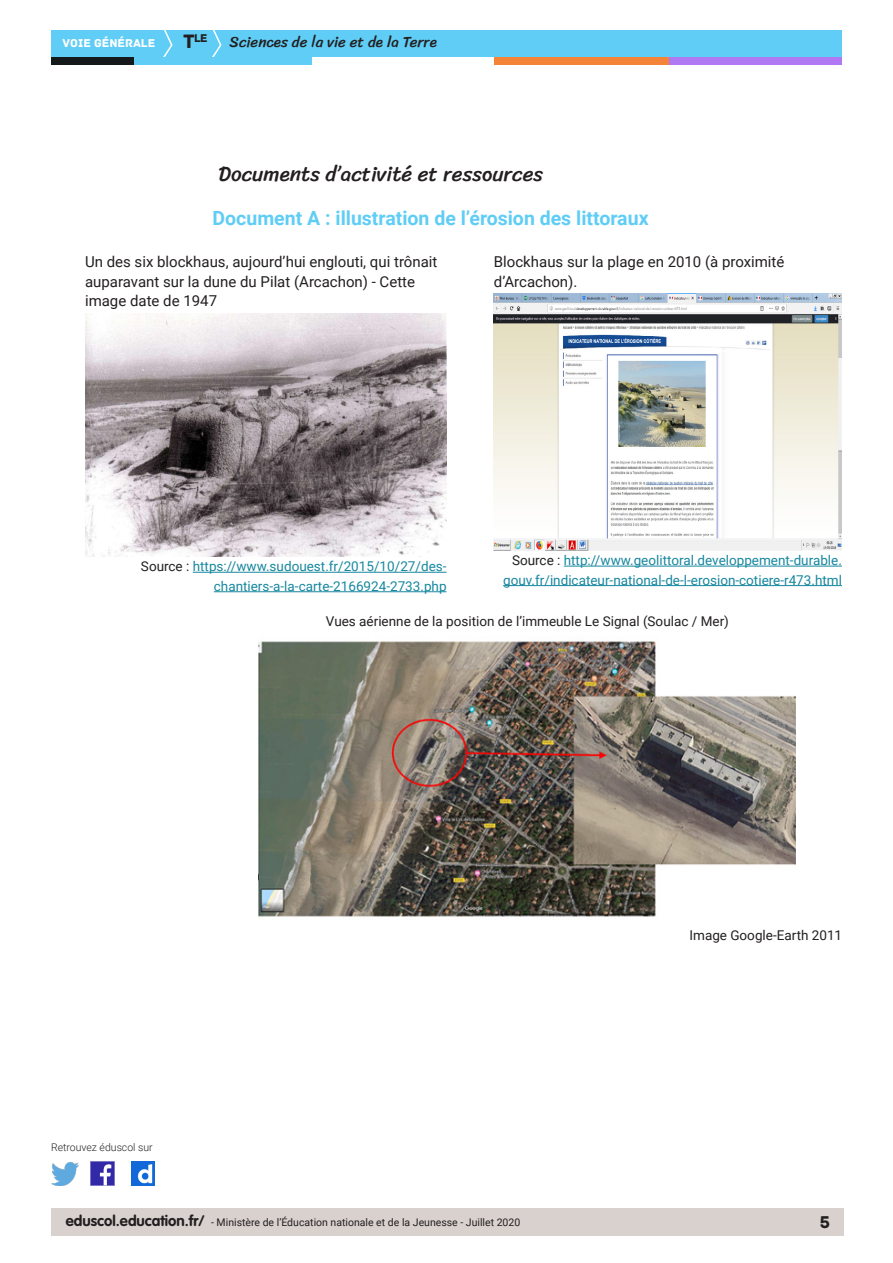
<style>
.page{position:relative;width:893px;height:1263px;background:#fff}
.page>*{position:absolute;margin:0;border:0;box-sizing:border-box;transform-origin:0 0}
._02_titre_1{font:21px "Sriracha";color:#231f20}
._03_titre_2{font:700 19.5px "Roboto";color:#5fcdf5}
.t1{font:18px "Archive";color:#231f20}
.Texte_courant{font:15px/19.5px "Roboto";color:#231f20}
.t2{font:15px "Sriracha";color:#231f20}
._08_txt_encadré{font:13.5px/19.5px "Roboto";color:#16879f;text-align:right}
._08_txt_encadré-2{font:13.5px "Roboto";color:#231f20}
.t3{font:12px "Archive";color:#fff}
.t4{font:11.85px "Archive";color:#231f20}
.t5{font:10.5px "Roboto";color:#231f20}
.t6{font:300 10.5px "Roboto";color:#231f20}
.s1{font-size:20.4px}
.s2{color:#231f20}
.s3{font-family:"VAG Rounded Std";font-weight:700;font-size:15px}
</style>
<div class="page">
<div style="left:51px;top:1209px;width:792px;height:27px;background:#d8d1ce"></div>
<div style="left:51px;top:30px;width:791px;height:27px;background:#5fcdf5"></div>
<svg style="left:163px;top:30px;width:10px;height:27px"></svg>
<svg style="left:212px;top:30px;width:10px;height:27px"></svg>
<div style="left:133px;top:57px;width:179px;height:8px;background:#5fcdf5"></div>
<div style="left:51px;top:57px;width:82px;height:8px;background:#141a1c"></div>
<div style="left:667px;top:57px;width:175px;height:8px;background:#b078f2"></div>
<div style="left:494px;top:57px;width:175px;height:8px;background:#f48437"></div>
<img style="left:91px;top:1162px;width:23px;height:23px">
<img style="left:51px;top:1163px;width:28px;height:22px">
<img style="left:132px;top:1162px;width:22px;height:23px">
<img style="left:259px;top:641px;width:537px;height:276px">
<img style="left:85px;top:313px;width:361px;height:244px">
<hr style="left:193px;top:572px;width:253px;height:1px;background:#16879f">
<hr style="left:214px;top:591px;width:232px;height:1px;background:#16879f">
<img style="left:494px;top:294px;width:348px;height:257px">
<hr style="left:564px;top:566px;width:278px;height:1px;background:#16879f">
<hr style="left:503px;top:585px;width:339px;height:1px;background:#16879f">
<p class="t4" style="left:183px;top:31px;width:26px"><span class="s1">T</span>le</p>
<p class="t3" style="left:63px;top:36px;width:94px">VOIE GÉNÉRALE</p>
<p class="t2" style="left:230px;top:33px;width:209px">Sciences de la vie et de la Terre</p>
<p class="_02_titre_1" style="left:219px;top:161px;width:326px">Documents d’activité et ressources</p>
<p class="_03_titre_2" style="left:213px;top:205px;width:437px">Document A : illustration de l’érosion des littoraux</p>
<p class="Texte_courant" style="left:85px;top:252px;width:354px">Un des six blockhaus, aujourd’hui englouti, qui trônait auparavant sur la dune du Pilat (Arcachon) - Cette image date de 1947</p>
<p class="Texte_courant" style="left:494px;top:252px;width:292px">Blockhaus sur la plage en 2010 (à proximité d’Arcachon).</p>
<p class="_08_txt_encadré" style="left:141px;top:556px;width:307px"><span class="s2">Source :</span> https://www.sudouest.fr/2015/10/27/des&shy;chantiers-a-la-carte-2166924-2733.php</p>
<p class="_08_txt_encadré" style="left:503px;top:550px;width:340px"><span class="s2">Source :</span> http://www.geolittoral.developpement-durable. gouv.fr/indicateur-national-de-l-erosion-cotiere-r473.html</p>
<p class="_08_txt_encadré-2" style="left:326px;top:612px;width:404px">Vues aérienne de la position de l’immeuble Le Signal (Soulac / Mer)</p>
<p class="t6" style="left:51px;top:1140px;width:103px">Retrouvez éduscol sur</p>
<p class="_08_txt_encadré-2" style="left:689px;top:925px;width:154px">Image Google-Earth 2011</p>
<p class="t5" style="left:66px;top:1215px;width:456px"><span class="s3">eduscol.education.fr/</span> - Ministère de l’Éducation nationale et de la Jeunesse - Juillet 2020</p>
<h3 class="t1" style="left:820px;top:1211px;width:12px">5</h3>
</div>
